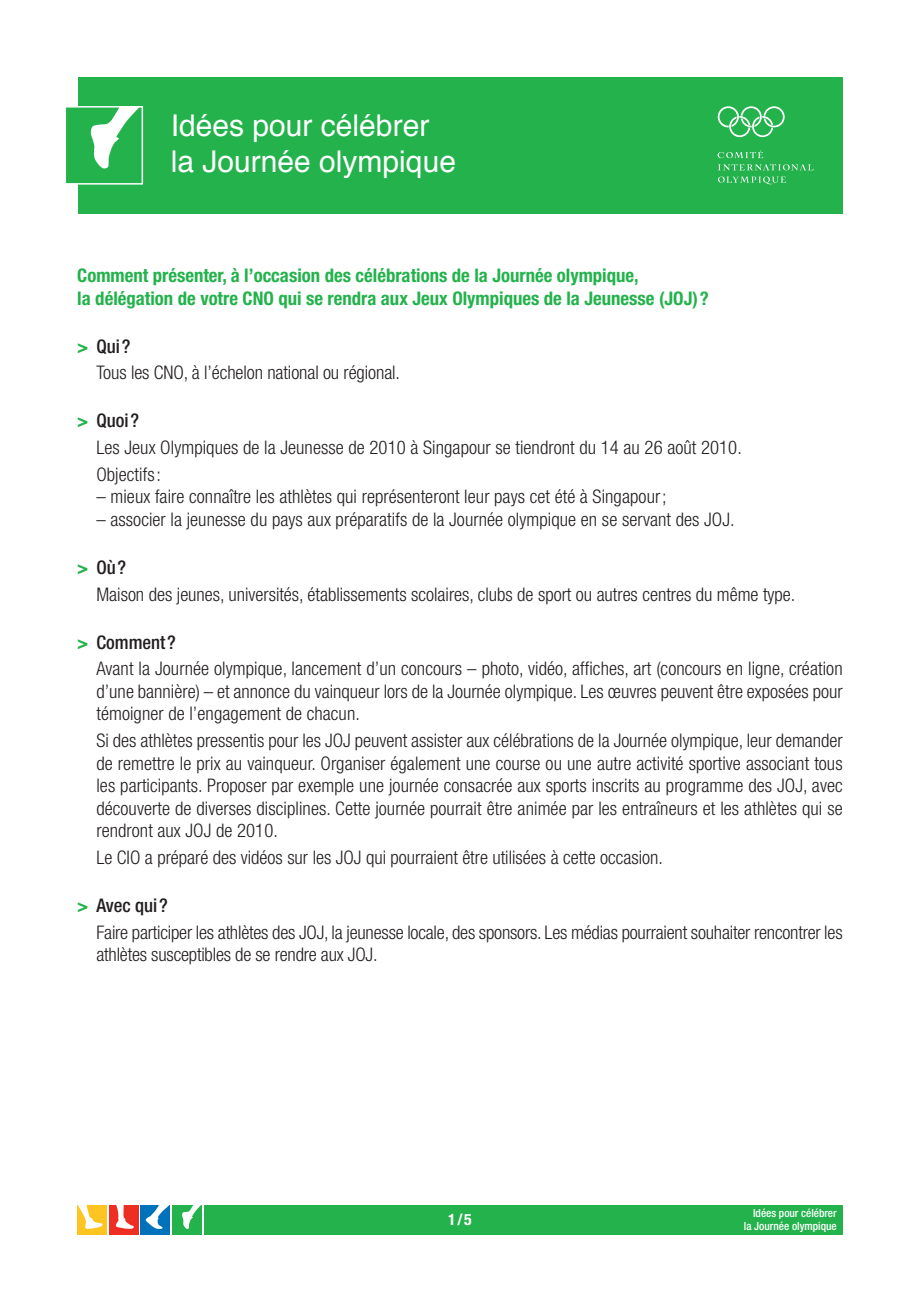
<style>
.page{position:relative;width:920px;height:1290px;background:#fff}
.page>*{position:absolute;margin:0;border:0;box-sizing:border-box;transform-origin:0 0}
.t1{font:30px/36px "Helvetica";color:#fff}
.t2{font:300 condensed 18.75px/26.7px "Helvetica Neue";color:#231f20}
.t3{font:700 condensed 18.75px/22.5px "Helvetica Neue";color:#23b24b}
.t4{font:700 condensed 15.75px "Helvetica Neue";color:#fff}
.t5{font:500 condensed 11.25px/12.8px "Helvetica Neue";color:#fff;text-align:right}
.s1{font-weight:700;color:#23b24b}
.s2{font-weight:500}
</style>
<div class="page">
<div style="left:204px;top:1205px;width:639px;height:30px;background:#23b24b"></div>
<div style="left:77px;top:1205px;width:30px;height:30px;background:#fec422"></div>
<div style="left:172px;top:1205px;width:30px;height:30px;background:#23b24b"></div>
<div style="left:109px;top:1205px;width:30px;height:30px;background:#ee2e22"></div>
<div style="left:141px;top:1205px;width:29px;height:30px;background:#0072bc"></div>
<svg style="left:78px;top:1205px;width:25px;height:24px"></svg>
<svg style="left:182px;top:1205px;width:19px;height:24px"></svg>
<svg style="left:115px;top:1205px;width:19px;height:24px"></svg>
<svg style="left:146px;top:1205px;width:24px;height:24px"></svg>
<div style="left:78px;top:77px;width:765px;height:136px;background:#23b24b"></div>
<div style="left:65px;top:107px;width:77px;height:77px;background:#23b24b"></div>
<svg style="left:90px;top:109px;width:48px;height:60px"></svg>
<div style="left:65px;top:106px;width:78px;height:79px;border:2px solid #fff"></div>
<svg style="left:718px;top:164px;width:96px;height:6px"></svg>
<svg style="left:718px;top:150px;width:45px;height:8px"></svg>
<svg style="left:718px;top:177px;width:68px;height:7px"></svg>
<svg style="left:718px;top:106px;width:67px;height:31px"></svg>
<h1 class="t1" style="left:171px;top:110px;width:287px">Idées pour célébrer la Journée olympique</h1>
<p class="t3" style="left:77px;top:266px;width:633px">Comment présenter, à l’occasion des célébrations de la Journée olympique,<br>la délégation de votre CNO qui se rendra aux Jeux Olympiques de la Jeunesse (JOJ)?</p>
<p class="t2" style="left:96px;top:334px;width:305px;text-indent:-19px"><span class="s1">&gt;</span> <span class="s2">Qui?<br></span>Tous les CNO, à l’échelon national ou régional.</p>
<p class="t2" style="left:96px;top:409px;width:647px;text-indent:-19px"><span class="s1">&gt;</span> <span class="s2">Quoi?<br></span>Les Jeux Olympiques de la Jeunesse de 2010 à Singapour se tiendront du 14 au 26 août 2010.<br>Objectifs:</p>
<p class="t2" style="left:96px;top:485px;width:572px">– mieux faire connaître les athlètes qui représenteront leur pays cet été à Singapour;</p>
<p class="t2" style="left:96px;top:507px;width:640px">– associer la jeunesse du pays aux préparatifs de la Journée olympique en se servant des JOJ.</p>
<p class="t2" style="left:96px;top:555px;width:700px;text-indent:-19px"><span class="s1">&gt;</span> <span class="s2">Où?<br></span>Maison des jeunes, universités, établissements scolaires, clubs de sport ou autres centres du même type.</p>
<p class="t2" style="left:96px;top:630px;width:748px;text-indent:-19px"><span class="s1">&gt;</span> <span class="s2">Comment?<br></span>Avant la Journée olympique, lancement d’un concours – photo, vidéo, affiches, art (concours en ligne, création</p>
<p class="t2" style="left:96px;top:682px;width:748px;line-height:22.5px">d’une bannière) – et annonce du vainqueur lors de la Journée olympique. Les œuvres peuvent être exposées pour témoigner de l’engagement de chacun.</p>
<p class="t2" style="left:96px;top:731px;width:748px;line-height:22.5px;text-align:justify">Si des athlètes pressentis pour les JOJ peuvent assister aux célébrations de la Journée olympique, leur demander de remettre le prix au vainqueur. Organiser également une course ou une autre activité sportive associant tous les participants. Proposer par exemple une journée consacrée aux sports inscrits au programme des JOJ, avec découverte de diverses disciplines. Cette journée pourrait être animée par les entraîneurs et les athlètes qui se rendront aux JOJ de 2010.</p>
<p class="t2" style="left:96px;top:845px;width:568px">Le CIO a préparé des vidéos sur les JOJ qui pourraient être utilisées à cette occasion.</p>
<p class="t2" style="left:96px;top:893px;width:748px;text-indent:-19px"><span class="s1">&gt;</span> <span class="s2">Avec qui?<br></span>Faire participer les athlètes des JOJ, la jeunesse locale, des sponsors. Les médias pourraient souhaiter rencontrer les</p>
<p class="t2" style="left:96px;top:943px;width:283px">athlètes susceptibles de se rendre aux JOJ.</p>
<p class="t4" style="left:448px;top:1214px;width:25px">1/5</p>
<p class="t5" style="left:744px;top:1208px;width:94px">Idées pour célébrer la Journée olympique</p>
</div>
